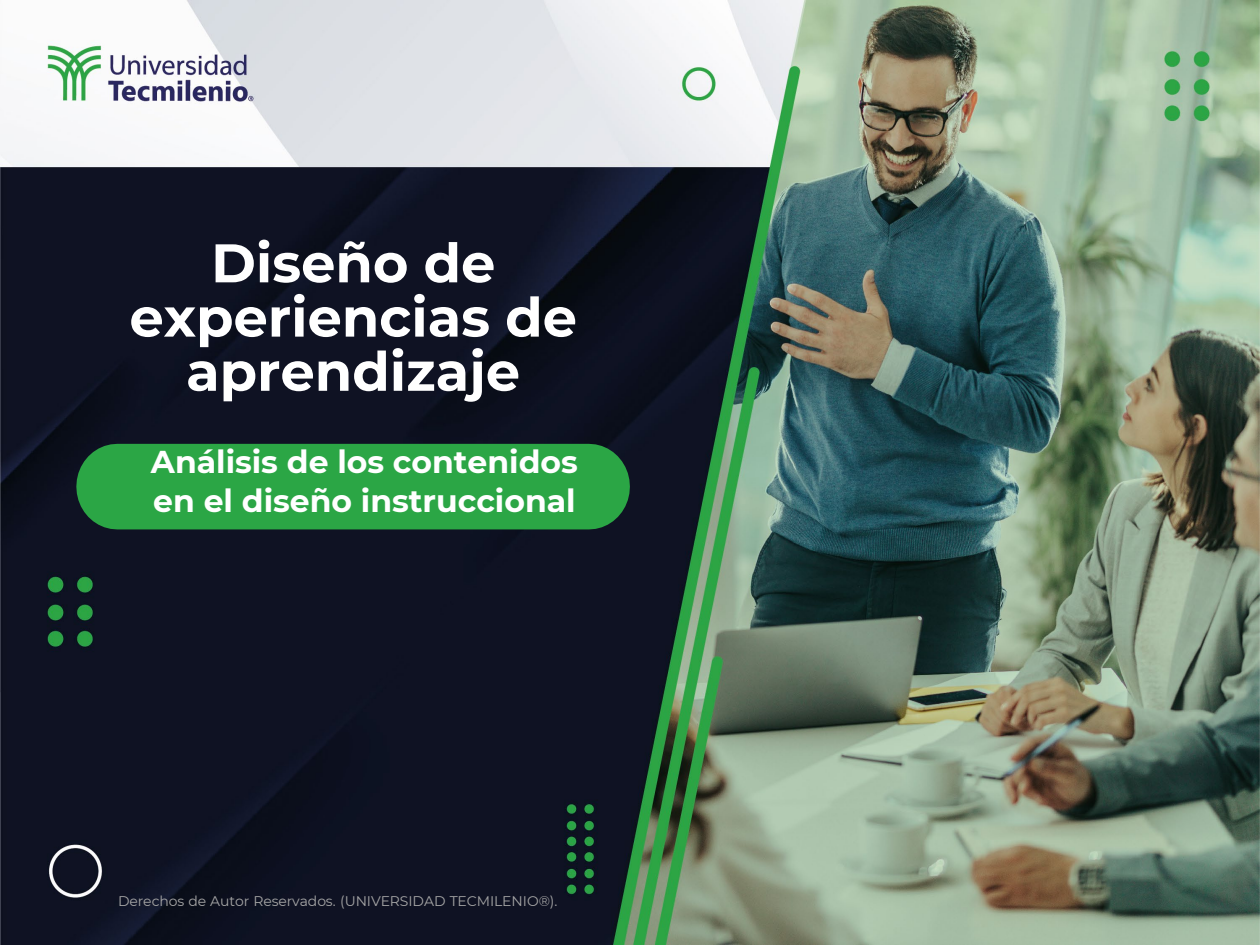
<style>
.page{position:relative;width:1260px;height:945px;background:#fff}
.page>*{position:absolute;margin:0;border:0;box-sizing:border-box;transform-origin:0 0}
.t1{font:700 54.25px/54.2px "Montserrat";color:#fff;text-align:center}
.t2{font:700 31.5px/38.5px "Montserrat";color:#fff}
.t3{font:14px "Montserrat";letter-spacing:-.01em;color:#a6a6a6}
</style>
<div class="page">
<img style="left:0;top:0;width:1260px;height:945px">
<div style="left:76px;top:444px;width:554px;height:85px;background:#2ba645"></div>
<h2 class="t1" style="left:129px;top:233px;width:449px">Diseño de experiencias de aprendizaje</h2>
<p class="t2" style="left:151px;top:441px;width:428px">Análisis de los contenidos en el diseño instruccional</p>
<p class="t3" style="left:118px;top:891px;width:441px">Derechos de Autor Reservados. (UNIVERSIDAD TECMILENIO®).</p>
</div>
